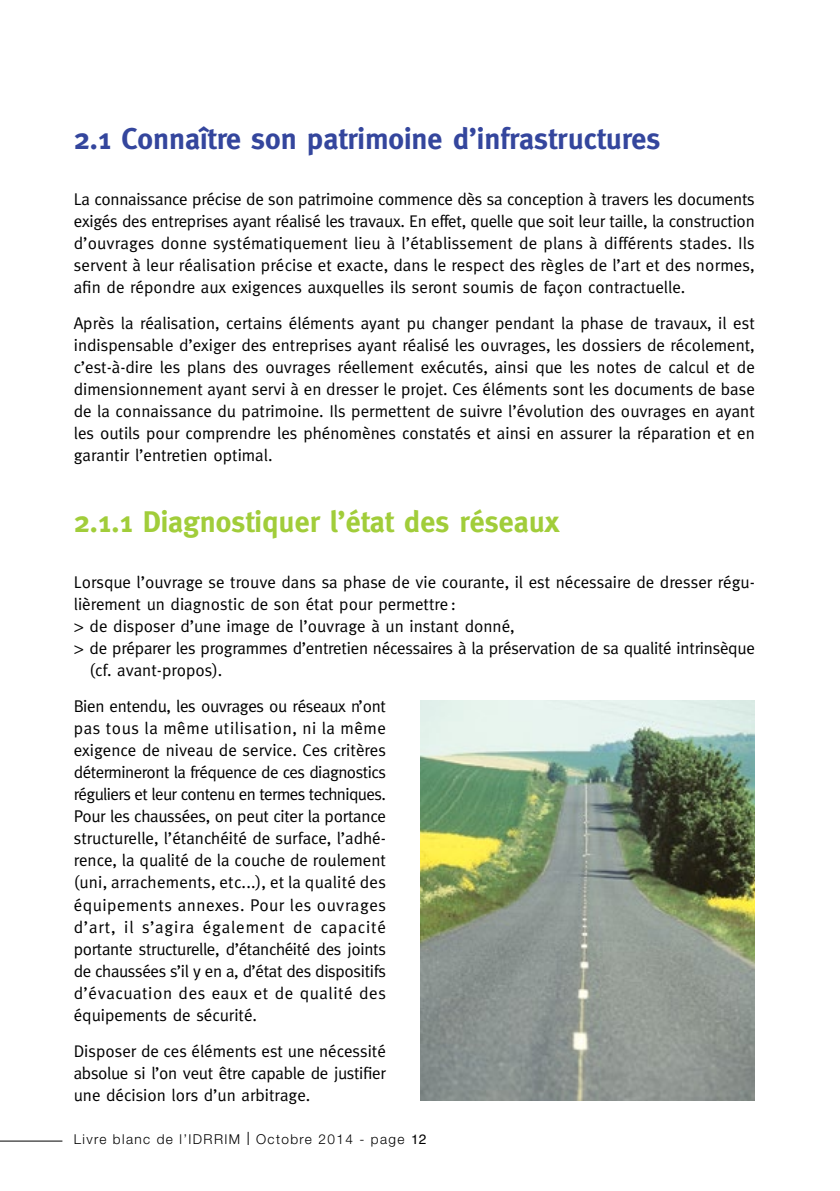
<style>
.page{position:relative;width:840px;height:1191px;background:#fff}
.page>*{position:absolute;margin:0;border:0;box-sizing:border-box;transform-origin:0 0}
.t1{font:700 30px "Meta";color:#34469d}
.t2{font:700 30px "Meta";color:#a1cd3a}
.t3{font:17px/22px "Meta";color:#000;text-align:justify}
.t4{font:300 13.6px "Helvetica Neue LT Std";letter-spacing:.1em;color:#000}
.s1{font-family:"Helvetica Neue LT Std"}
.s2{font-size:18.4px}
.s3{font-family:"Helvetica";font-weight:400}
</style>
<div class="page">
<hr style="left:0;top:1140px;width:62px;height:1px;background:#000">
<img style="left:420px;top:700px;width:334px;height:400px">
<h1 class="t1" style="left:74px;top:121px;width:588px">2.1 Connaître son patrimoine d’infrastructures</h1>
<p class="t3" style="left:74px;top:187px;width:682px">La connaissance précise de son patrimoine commence dès sa conception à travers les documents exigés des entreprises ayant réalisé les travaux. En effet, quelle que soit leur taille, la construction d’ouvrages donne systématiquement lieu à l’établissement de plans à différents stades. Ils servent à leur réalisation précise et exacte, dans le respect des règles de l’art et des normes, afin de répondre aux exigences auxquelles ils seront soumis de façon contractuelle.</p>
<p class="t3" style="left:74px;top:312px;width:682px">Après la réalisation, certains éléments ayant pu changer pendant la phase de travaux, il est indispensable d’exiger des entreprises ayant réalisé les ouvrages, les dossiers de récolement, c’est-à-dire les plans des ouvrages réellement exécutés, ainsi que les notes de calcul et de dimensionnement ayant servi à en dresser le projet. Ces éléments sont les documents de base de la connaissance du patrimoine. Ils permettent de suivre l’évolution des ouvrages en ayant les outils pour comprendre les phénomènes constatés et ainsi en assurer la réparation et en garantir l’entretien optimal.</p>
<h1 class="t2" style="left:74px;top:504px;width:486px">2.1.1 Diagnostiquer l’état des réseaux</h1>
<p class="t3" style="left:74px;top:571px;width:682px">Lorsque l’ouvrage se trouve dans sa phase de vie courante, il est nécessaire de dresser régu-</p>
<p class="t3" style="left:74px;top:593px;width:383px">lièrement un diagnostic de son état pour permettre :</p>
<p class="t3" style="left:74px;top:615px;width:442px"><span class="s1">&gt;</span> de disposer d’une image de l’ouvrage à un instant donné,</p>
<p class="t3" style="left:74px;top:637px;width:682px"><span class="s1">&gt;</span> de préparer les programmes d’entretien nécessaires à la préservation de sa qualité intrinsèque</p>
<p class="t3" style="left:90px;top:659px;width:134px">(cf. avant-propos).</p>
<p class="t3" style="left:74px;top:695px;width:313px">Bien entendu, les ouvrages ou réseaux n’ont pas tous la même utilisation, ni la même exigence de niveau de service. Ces critères détermineront la fréquence de ces diagnostics réguliers et leur contenu en termes techniques.<br>Pour les chaussées, on peut citer la portance structurelle, l’étanchéité de surface, l’adhé&shy;rence, la qualité de la couche de roulement (uni, arrachements, etc...), et la qualité des équipements annexes. Pour les ouvrages d’art, il s’agira également de capacité portante structurelle, d’étanchéité des joints de chaussées s’il y en a, d’état des dispositifs d’évacuation des eaux et de qualité des équipements de sécurité.</p>
<p class="t3" style="left:74px;top:1039px;width:313px">Disposer de ces éléments est une nécessité absolue si l’on veut être capable de justifier une décision lors d’un arbitrage.</p>
<p class="t4" style="left:74px;top:1131px;width:354px">Livre blanc de l’IDRRIM <span class="s2">I</span> Octobre 2014 - page <span class="s3">12</span></p>
</div>
